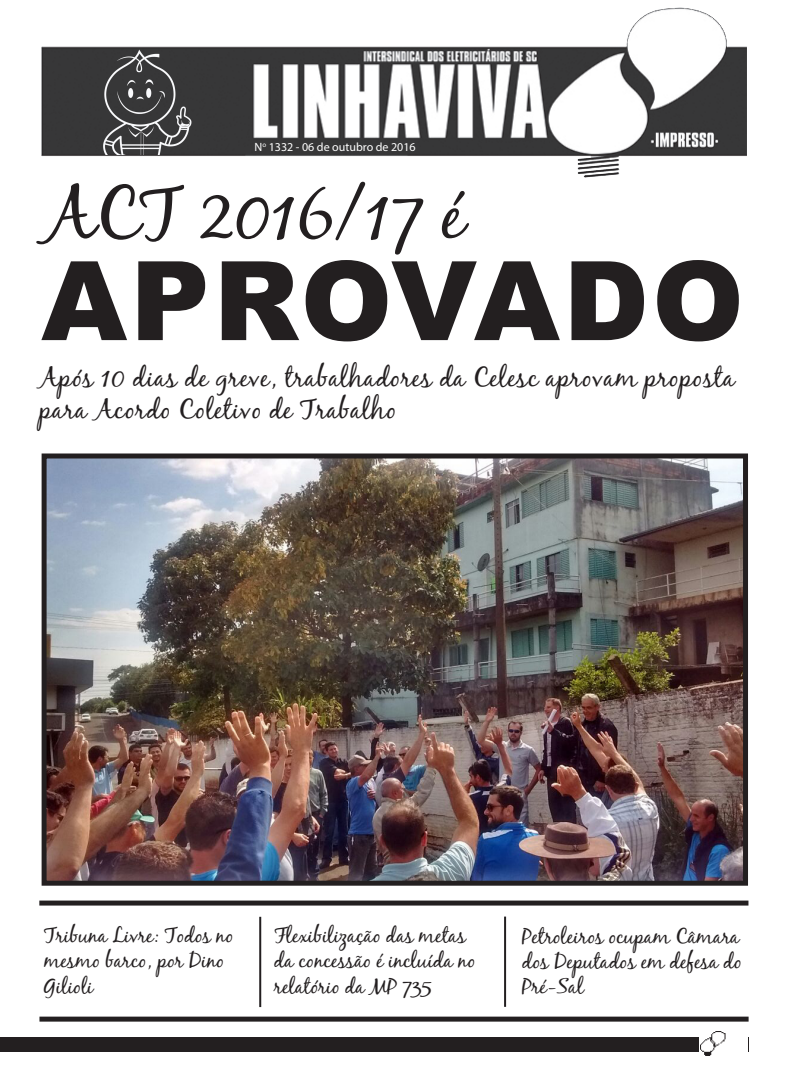
<style>
.page{position:relative;width:791px;height:1080px;background:#fff}
.page>*{position:absolute;margin:0;border:0;box-sizing:border-box;transform-origin:0 0}
.Titulo50{font:900 110px "Arial";letter-spacing:.03em;color:#231f20}
.Titulo50-2{font:72px "Black Jack";color:#231f20}
.Texto10{font:27px "Black Jack";letter-spacing:.02em;color:#231f20}
.Texto10-2{font:21px/25.2px "Black Jack";color:#231f20}
.Texto10-3{font:12px "Myriad Pro";color:#fff}
</style>
<div class="page">
<img style="left:41px;top:7px;width:706px;height:171px">
<img style="left:88px;top:41px;width:107px;height:113px">
<div style="left:39px;top:901px;width:709px;height:5px;background:#231f20"></div>
<div style="left:39px;top:1017px;width:709px;height:5px;background:#231f20"></div>
<img style="left:48px;top:460px;width:694px;height:420px">
<div style="left:42px;top:454px;width:706px;height:432px;border:5px solid #231f20"></div>
<hr style="left:259px;top:917px;width:2px;height:90px;background:#231f20">
<hr style="left:504px;top:917px;width:2px;height:90px;background:#231f20">
<div style="left:0;top:1037px;width:748px;height:15px;background:#231f20"></div>
<img style="left:699px;top:1031px;width:48px;height:24px">
<p class="Texto10-3" style="left:254px;top:140px;width:163px">N<sup>o</sup> 1332 - 06 de outubro de 2016</p>
<p class="Titulo50-2" style="left:44px;top:170px;width:422px">ACT 2016/17 é</p>
<p class="Titulo50" style="left:41px;top:221px;width:704px">APROVADO</p>
<p class="Texto10" style="left:39px;top:361px;width:697px">Após 10 dias de greve, trabalhadores da Celesc aprovam proposta</p>
<p class="Texto10" style="left:39px;top:393px;width:358px">para Acordo Coletivo de Trabalho</p>
<p class="Texto10-2" style="left:44px;top:922px;width:191px">Tribuna Livre: Todos no mesmo barco, por Dino<br>Gilioli</p>
<p class="Texto10-2" style="left:274px;top:922px;width:203px">Flexibilização das metas da concessão é incluída no relatório da MP 735</p>
<p class="Texto10-2" style="left:522px;top:923px;width:221px;text-align:justify">Petroleiros ocupam Câmara dos Deputados em defesa do Pré-Sal</p>
</div>
